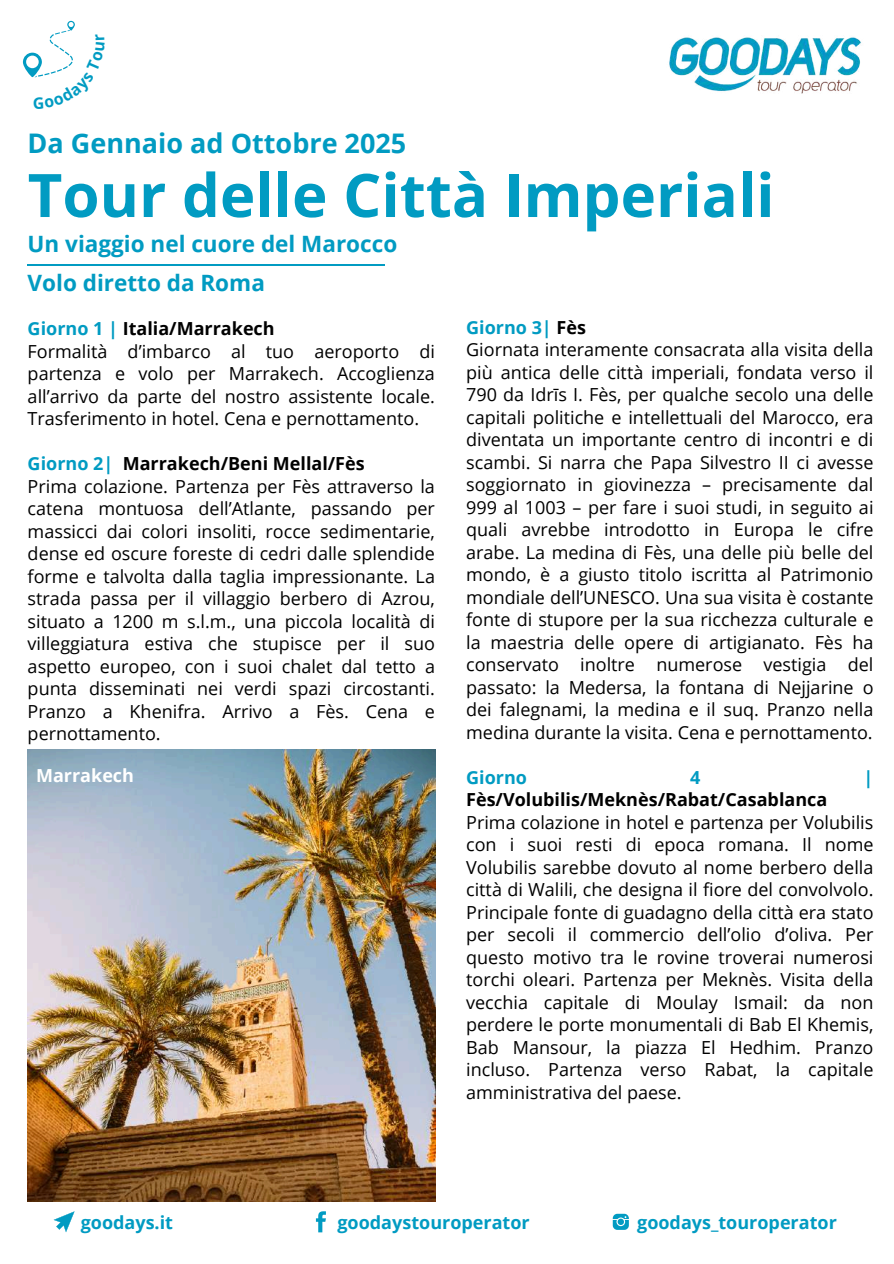
<style>
.page{position:relative;width:894px;height:1264px;background:#fff}
.page>*{position:absolute;margin:0;border:0;box-sizing:border-box;transform-origin:0 0}
.t1{font:700 60px "Open Sans";color:#019bc2}
.t2{font:700 27px "Open Sans";color:#019bc2}
.t3{font:700 22.5px "Open Sans";color:#019bc2}
.t4{font:18px/22.5px "Open Sans";color:#000}
.t5{font:700 18px "Open Sans";color:#019bc2}
.t6{font:700 18px "Open Sans";color:#000}
.t7{font:700 18px "Open Sans";color:#fff}
.s1{font-weight:700;color:#019bc2}
.s2{font-weight:700}
</style>
<div class="page">
<svg style="left:53px;top:1211px;width:22px;height:21px"></svg>
<svg style="left:316px;top:1211px;width:10px;height:21px"></svg>
<svg style="left:612px;top:1213px;width:16px;height:16px"></svg>
<img style="left:669px;top:37px;width:192px;height:57px">
<hr style="left:28px;top:264px;width:356px;height:1px;background:#019bc2">
<img style="left:28px;top:749px;width:407px;height:451px">
<svg style="left:23px;top:21px;width:52px;height:57px"></svg>
<h2 class="t2" style="left:28px;top:124px;width:380px">Da Gennaio ad Ottobre 2025</h2>
<h1 class="t1" style="left:28px;top:153px;width:748px">Tour delle Città Imperiali</h1>
<p class="t3" style="left:28px;top:227px;width:371px">Un viaggio nel cuore del Marocco</p>
<p class="t3" style="left:28px;top:267px;width:239px">Volo diretto da Roma</p>
<p class="t4" style="left:28px;top:317px;width:409px"><span class="s1">Giorno 1 |</span> <span class="s2">Italia/Marrakech<br></span>Formalità d’imbarco al tuo aeroporto di partenza e volo per Marrakech. Accoglienza all’arrivo da parte del nostro assistente locale.<br>Trasferimento in hotel. Cena e pernottamento.</p>
<p class="t4" style="left:28px;top:452px;width:409px"><span class="s1">Giorno 2|</span> <span class="s2">Marrakech/Beni Mellal/Fès<br></span>Prima colazione. Partenza per Fès attraverso la catena montuosa dell’Atlante, passando per massicci dai colori insoliti, rocce sedimentarie, dense ed oscure foreste di cedri dalle splendide forme e talvolta dalla taglia impressionante. La strada passa per il villaggio berbero di Azrou, situato a 1200 m s.l.m., una piccola località di villeggiatura estiva che stupisce per il suo aspetto europeo, con i suoi chalet dal tetto a punta disseminati nei verdi spazi circostanti.<br>Pranzo a Khenifra. Arrivo a Fès. Cena e pernottamento.</p>
<p class="t7" style="left:36px;top:762px;width:99px">Marrakech</p>
<p class="t4" style="left:466px;top:315px;width:409px"><span class="s1">Giorno 3|</span> <span class="s2">Fès<br></span>Giornata interamente consacrata alla visita della più antica delle città imperiali, fondata verso il 790 da Idrīs I. Fès, per qualche secolo una delle capitali politiche e intellettuali del Marocco, era diventata un importante centro di incontri e di scambi. Si narra che Papa Silvestro II ci avesse soggiornato in giovinezza – precisamente dal 999 al 1003 – per fare i suoi studi, in seguito ai quali avrebbe introdotto in Europa le cifre arabe. La medina di Fès, una delle più belle del mondo, è a giusto titolo iscritta al Patrimonio mondiale dell’UNESCO. Una sua visita è costante fonte di stupore per la sua ricchezza culturale e la maestria delle opere di artigianato. Fès ha conservato inoltre numerose vestigia del passato: la Medersa, la fontana di Nejjarine o dei falegnami, la medina e il suq. Pranzo nella medina durante la visita. Cena e pernottamento.</p>
<p class="t5" style="left:466px;top:764px;width:62px">Giorno</p>
<p class="t5" style="left:690px;top:764px;width:12px">4</p>
<p class="t5" style="left:863px;top:764px;width:11px">|</p>
<p class="t6" style="left:466px;top:787px;width:362px">Fès/Volubilis/Meknès/Rabat/Casablanca</p>
<p class="t4" style="left:466px;top:810px;width:409px;text-align:justify">Prima colazione in hotel e partenza per Volubilis con i suoi resti di epoca romana. Il nome Volubilis sarebbe dovuto al nome berbero della città di Walili, che designa il fiore del convolvolo.<br>Principale fonte di guadagno della città era stato per secoli il commercio dell’olio d’oliva. Per questo motivo tra le rovine troverai numerosi torchi oleari. Partenza per Meknès. Visita della vecchia capitale di Moulay Ismail: da non perdere le porte monumentali di Bab El Khemis, Bab Mansour, la piazza El Hedhim. Pranzo incluso. Partenza verso Rabat, la capitale amministrativa del paese.</p>
<p class="t5" style="left:81px;top:1209px;width:94px">goodays.it</p>
<p class="t5" style="left:337px;top:1209px;width:194px">goodaystouroperator</p>
<p class="t5" style="left:637px;top:1209px;width:201px">goodays_touroperator</p>
</div>
